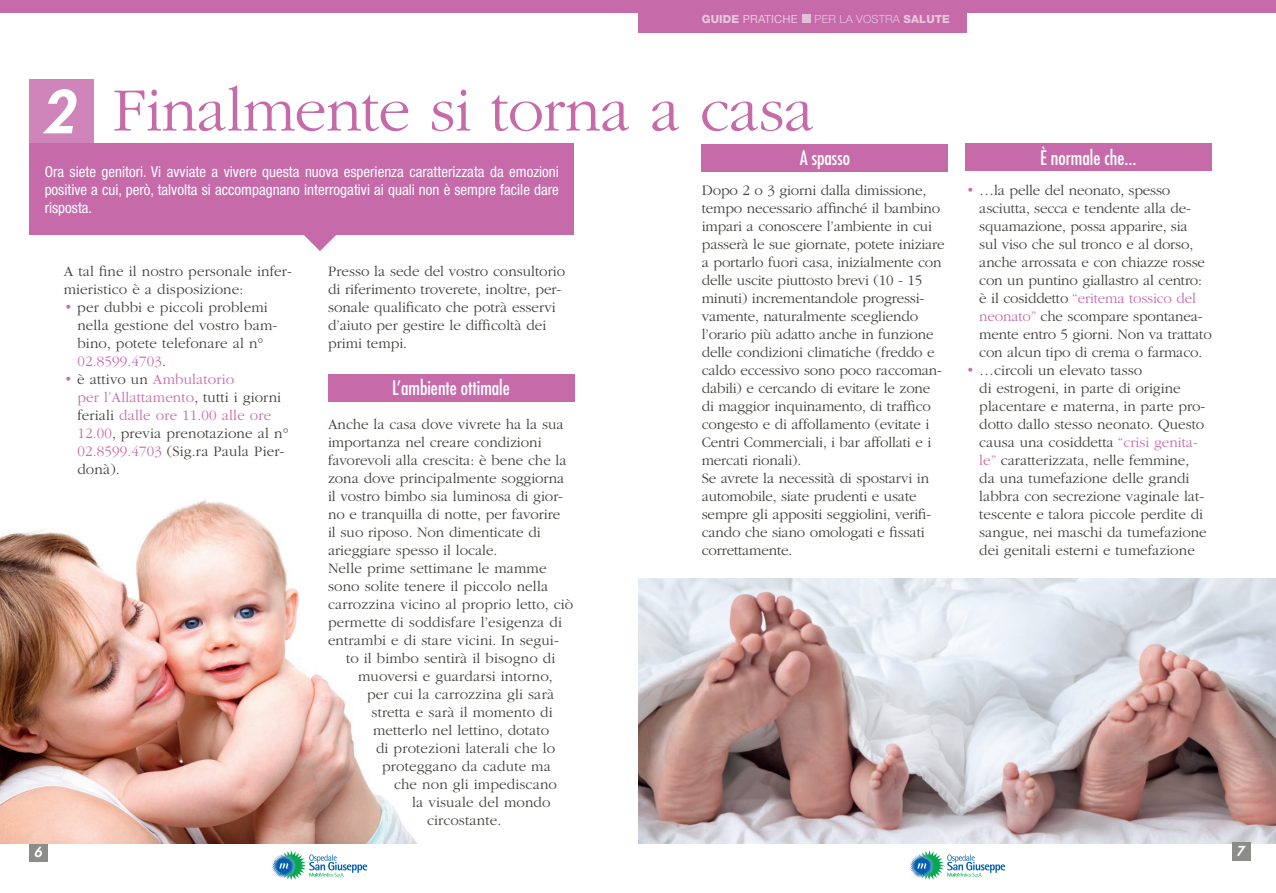
<style>
.page{position:relative;width:1276px;height:893px;background:#fff}
.page>*{position:absolute;margin:0;border:0;box-sizing:border-box;transform-origin:0 0}
.t1{font:300 64.05px "ITC Garamond Std";letter-spacing:-.01em;color:#c66aaa}
.t2{font:condensed 19.5px "Futura Std";color:#fff}
.t3{font:300 15px/18px "ITC Garamond Std";color:#3e3d39}
.t4{font:condensed 15px/18px "Helvetica Neue LT Std";color:#fff;text-align:justify}
.t5{font:italic 800 13.5px "Futura Std";color:#fff}
.t6{font:300 11.25px "Helvetica Neue LT Std";letter-spacing:.015em;color:#e7c7de}
.t7{font:11.25px "Helvetica Neue LT Std";letter-spacing:.015em;color:#e7c7de}
.s1{font-weight:800}
.s2{font-family:"Futura Std";font-weight:800;font-style:italic;font-size:57.15px;color:#fff}
.s3{color:#c66aaa}
</style>
<div class="page">
<div style="left:0;top:0;width:1276px;height:13px;background:#c66aaa"></div>
<div style="left:638px;top:0;width:328px;height:33px;background:#c66aaa"></div>
<div style="left:802px;top:15px;width:8px;height:8px;background:#e4bfda"></div>
<div style="left:702px;top:144px;width:246px;height:27px;background:#c66aaa"></div>
<img style="left:638px;top:578px;width:638px;height:265px">
<div style="left:328px;top:374px;width:246px;height:27px;background:#c66aaa"></div>
<div style="left:30px;top:843px;width:18px;height:18px;background:#8c8d88"></div>
<div style="left:1232px;top:842px;width:18px;height:18px;background:#8c8d88"></div>
<svg style="left:271px;top:850px;width:96px;height:30px"></svg>
<svg style="left:909px;top:850px;width:96px;height:30px"></svg>
<img style="left:0;top:500px;width:417px;height:343px">
<div style="left:29px;top:79px;width:65px;height:65px;background:#cf85b9"></div>
<div style="left:29px;top:143px;width:545px;height:92px;background:#c66aaa"></div>
<svg style="left:304px;top:235px;width:32px;height:16px"></svg>
<div style="left:965px;top:144px;width:247px;height:27px;background:#c66aaa"></div>
<p class="t7" style="left:702px;top:12px;width:97px"><span class="s1">GUIDE</span> PRATICHE</p>
<p class="t6" style="left:814px;top:12px;width:137px">PER LA VOSTRA <span class="s1">SALUTE</span></p>
<h1 class="t1" style="left:41px;top:76px;width:775px"><span class="s2">2</span> Finalmente si torna a casa</h1>
<p class="t4" style="left:45px;top:163px;width:516px">Ora siete genitori. Vi avviate a vivere questa nuova esperienza caratterizzata da emozioni positive a cui, però, talvolta si accompagnano interrogativi ai quali non è sempre facile dare risposta.</p>
<h2 class="t2" style="left:799px;top:146px;width:52px">A spasso</h2>
<p class="t3" style="left:702px;top:182px;width:244px">Dopo 2 o 3 giorni dalla dimissione, tempo necessario affinché il bambino impari a conoscere l’ambiente in cui passerà le sue giornate, potete iniziare a portarlo fuori casa, inizialmente con delle uscite piuttosto brevi (10 - 15 minuti) incrementandole progressi&shy;vamente, naturalmente scegliendo l’orario più adatto anche in funzione delle condizioni climatiche (freddo e caldo eccessivo sono poco raccoman&shy;dabili) e cercando di evitare le zone di maggior inquinamento, di traffico congesto e di affollamento (evitate i Centri Commerciali, i bar affollati e i mercati rionali).<br>Se avrete la necessità di spostarvi in automobile, siate prudenti e usate sempre gli appositi seggiolini, verifi&shy;cando che siano omologati e fissati correttamente.</p>
<p class="t3" style="left:328px;top:262px;width:238px">Presso la sede del vostro consultorio di riferimento troverete, inoltre, per&shy;sonale qualificato che potrà esservi d’aiuto per gestire le difficoltà dei primi tempi.</p>
<p class="t3" style="left:64px;top:263px;width:229px">A tal fine il nostro personale infer&shy;mieristico è a disposizione:</p>
<p class="t3" style="left:77px;top:299px;width:201px;text-indent:-14px"><span class="s3">•</span> per dubbi e piccoli problemi nella gestione del vostro bam&shy;bino, potete telefonare al n°<br><span class="s3">02.8599.4703</span>.</p>
<p class="t3" style="left:77px;top:371px;width:213px;text-indent:-14px"><span class="s3">•</span> è attivo un <span class="s3">Ambulatorio<br>per l’Allattamento</span>, tutti i giorni feriali <span class="s3">dalle ore 11.00 alle ore<br>12.00</span>, previa prenotazione al n°<br><span class="s3">02.8599.4703</span> (Sig.ra Paula Pier&shy;donà).</p>
<h2 class="t2" style="left:392px;top:376px;width:119px">L’ambiente ottimale</h2>
<p class="t3" style="left:328px;top:416px;width:237px">Anche la casa dove vivrete ha la sua</p>
<p class="t3" style="left:328px;top:434px;width:215px">importanza nel creare condizioni</p>
<p class="t3" style="left:328px;top:452px;width:240px">favorevoli alla crescita: è bene che la</p>
<p class="t3" style="left:328px;top:470px;width:238px">zona dove principalmente soggiorna</p>
<p class="t3" style="left:328px;top:488px;width:237px">il vostro bimbo sia luminosa di gior-</p>
<p class="t3" style="left:328px;top:506px;width:234px">no e tranquilla di notte, per favorire</p>
<p class="t3" style="left:328px;top:524px;width:214px">il suo riposo. Non dimenticate di</p>
<p class="t3" style="left:328px;top:542px;width:171px">arieggiare spesso il locale.</p>
<p class="t3" style="left:328px;top:560px;width:220px">Nelle prime settimane le mamme</p>
<p class="t3" style="left:328px;top:578px;width:222px">sono solite tenere il piccolo nella</p>
<p class="t3" style="left:328px;top:596px;width:247px">carrozzina vicino al proprio letto, ciò</p>
<p class="t3" style="left:328px;top:614px;width:236px">permette di soddisfare l’esigenza di</p>
<p class="t3" style="left:328px;top:632px;width:232px">entrambi e di stare vicini. In segui-</p>
<p class="t3" style="left:346px;top:650px;width:211px">to il bimbo sentirà il bisogno di</p>
<p class="t3" style="left:358px;top:668px;width:196px">muoversi e guardarsi intorno,</p>
<p class="t3" style="left:367px;top:686px;width:189px">per cui la carrozzina gli sarà</p>
<p class="t3" style="left:371px;top:704px;width:183px">stretta e sarà il momento di</p>
<p class="t3" style="left:373px;top:722px;width:178px">metterlo nel lettino, dotato</p>
<p class="t3" style="left:376px;top:740px;width:181px">di protezioni laterali che lo</p>
<p class="t3" style="left:382px;top:758px;width:170px">proteggano da cadute ma</p>
<p class="t3" style="left:394px;top:776px;width:164px">che non gli impediscano</p>
<p class="t3" style="left:412px;top:794px;width:140px">la visuale del mondo</p>
<p class="t3" style="left:427px;top:812px;width:76px">circostante.</p>
<h2 class="t2" style="left:1040px;top:147px;width:98px">È normale che...</h2>
<p class="t3" style="left:979px;top:182px;width:234px;text-indent:-14px"><span class="s3">•</span> …la pelle del neonato, spesso asciutta, secca e tendente alla de&shy;squamazione, possa apparire, sia<br>sul viso che sul tronco e al dorso, anche arrossata e con chiazze rosse con un puntino giallastro al centro: è il cosiddetto <span class="s3">“eritema tossico del neonato”</span> che scompare spontanea&shy;mente entro 5 giorni. Non va trattato con alcun tipo di crema o farmaco.</p>
<p class="t3" style="left:979px;top:362px;width:229px;text-indent:-14px"><span class="s3">•</span> …circoli un elevato tasso<br>di estrogeni, in parte di origine placentare e materna, in parte pro&shy;dotto dallo stesso neonato. Questo causa una cosiddetta <span class="s3">“crisi genita&shy;le”</span> caratterizzata, nelle femmine, da una tumefazione delle grandi labbra con secrezione vaginale lat&shy;tescente e talora piccole perdite di sangue, nei maschi da tumefazione dei genitali esterni e tumefazione</p>
<p class="t5" style="left:34px;top:844px;width:9px">6</p>
<p class="t5" style="left:1236px;top:842px;width:9px">7</p>
</div>
